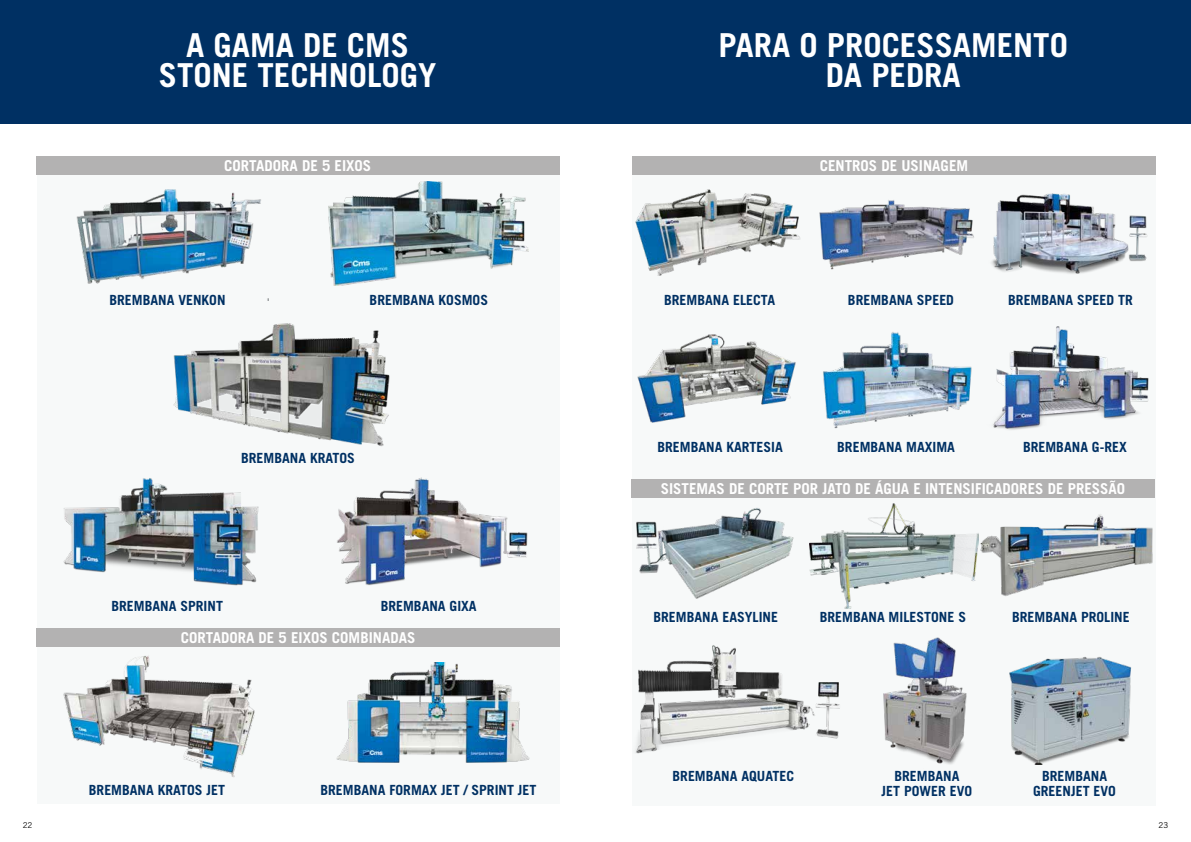
<style>
.page{position:relative;width:1191px;height:842px;background:#fff}
.page>*{position:absolute;margin:0;border:0;box-sizing:border-box;transform-origin:0 0}
.t1{font:700 33px/30.6px "Trade Gothic LT Std";color:#fff;text-align:center}
.t2{font:700 15px "Trade Gothic LT Std";color:#fff}
.t3{font:700 14px/15px "Trade Gothic LT Std";color:#003063;text-align:center}
.t4{font:8px "Trade Gothic LT Std";color:#000}
</style>
<div class="page">
<div style="left:0;top:0;width:1191px;height:123px;background:#003063"></div>
<div style="left:37px;top:156px;width:522px;height:647px;background:#f7f9f9"></div>
<div style="left:632px;top:158px;width:523px;height:648px;background:#f7f9f9"></div>
<div style="left:632px;top:156px;width:523px;height:18px;background:#b3b2b2"></div>
<div style="left:631px;top:479px;width:523px;height:18px;background:#b3b2b2"></div>
<img style="left:823px;top:332px;width:149px;height:97px">
<img style="left:637px;top:335px;width:159px;height:88px">
<img style="left:991px;top:193px;width:156px;height:81px">
<img style="left:819px;top:200px;width:155px;height:70px">
<img style="left:993px;top:326px;width:156px;height:104px">
<img style="left:329px;top:182px;width:199px;height:103px">
<img style="left:337px;top:477px;width:191px;height:108px">
<img style="left:631px;top:497px;width:167px;height:102px">
<img style="left:809px;top:504px;width:169px;height:105px">
<img style="left:980px;top:514px;width:173px;height:82px">
<img style="left:67px;top:174px;width:201px;height:126px">
<img style="left:63px;top:478px;width:196px;height:108px">
<img style="left:635px;top:645px;width:205px;height:109px">
<div style="left:36px;top:628px;width:523px;height:18px;background:#b3b2b2"></div>
<div style="left:36px;top:156px;width:523px;height:18px;background:#b3b2b2"></div>
<img style="left:63px;top:655px;width:192px;height:122px">
<img style="left:1009px;top:657px;width:122px;height:107px">
<img style="left:883px;top:637px;width:84px;height:127px">
<img style="left:337px;top:662px;width:193px;height:101px">
<img style="left:635px;top:189px;width:165px;height:87px">
<img style="left:173px;top:323px;width:217px;height:124px">
<h1 class="t1" style="left:159px;top:29px;width:279px">A GAMA DE CMS<br>STONE TECHNOLOGY</h1>
<h1 class="t1" style="left:718px;top:29px;width:351px">PARA O PROCESSAMENTO<br>DA PEDRA</h1>
<p class="t2" style="left:224px;top:156px;width:149px">CORTADORA DE 5 EIXOS</p>
<p class="t3" style="left:109px;top:292px;width:118px">BREMBANA VENKON</p>
<p class="t3" style="left:369px;top:292px;width:120px">BREMBANA KOSMOS</p>
<p class="t3" style="left:241px;top:450px;width:115px">BREMBANA KRATOS</p>
<p class="t3" style="left:111px;top:598px;width:113px">BREMBANA SPRINT</p>
<p class="t3" style="left:381px;top:598px;width:98px">BREMBANA GIXA</p>
<p class="t2" style="left:181px;top:628px;width:236px">CORTADORA DE 5 EIXOS COMBINADAS</p>
<p class="t3" style="left:89px;top:783px;width:138px">BREMBANA KRATOS JET</p>
<p class="t3" style="left:320px;top:783px;width:217px">BREMBANA FORMAX JET / SPRINT JET</p>
<p class="t2" style="left:819px;top:156px;width:150px">CENTROS DE USINAGEM</p>
<p class="t3" style="left:664px;top:292px;width:112px">BREMBANA ELECTA</p>
<p class="t3" style="left:848px;top:292px;width:108px">BREMBANA SPEED</p>
<p class="t3" style="left:1008px;top:292px;width:126px">BREMBANA SPEED TR</p>
<p class="t3" style="left:657px;top:440px;width:127px">BREMBANA KARTESIA</p>
<p class="t3" style="left:837px;top:440px;width:119px">BREMBANA MAXIMA</p>
<p class="t3" style="left:1023px;top:440px;width:105px">BREMBANA G-REX</p>
<p class="t2" style="left:660px;top:479px;width:466px">SISTEMAS DE CORTE POR JATO DE ÁGUA E INTENSIFICADORES DE PRESSÃO</p>
<p class="t3" style="left:653px;top:610px;width:126px">BREMBANA EASYLINE</p>
<p class="t3" style="left:819px;top:610px;width:148px">BREMBANA MILESTONE S</p>
<p class="t3" style="left:1012px;top:610px;width:119px">BREMBANA PROLINE</p>
<p class="t3" style="left:672px;top:768px;width:123px">BREMBANA AQUATEC</p>
<p class="t3" style="left:881px;top:768px;width:92px">BREMBANA<br>JET POWER EVO</p>
<p class="t3" style="left:1033px;top:768px;width:84px">BREMBANA<br>GREENJET EVO</p>
<p class="t4" style="left:23px;top:820px;width:11px">22</p>
<p class="t4" style="left:1158px;top:820px;width:11px">23</p>
</div>
